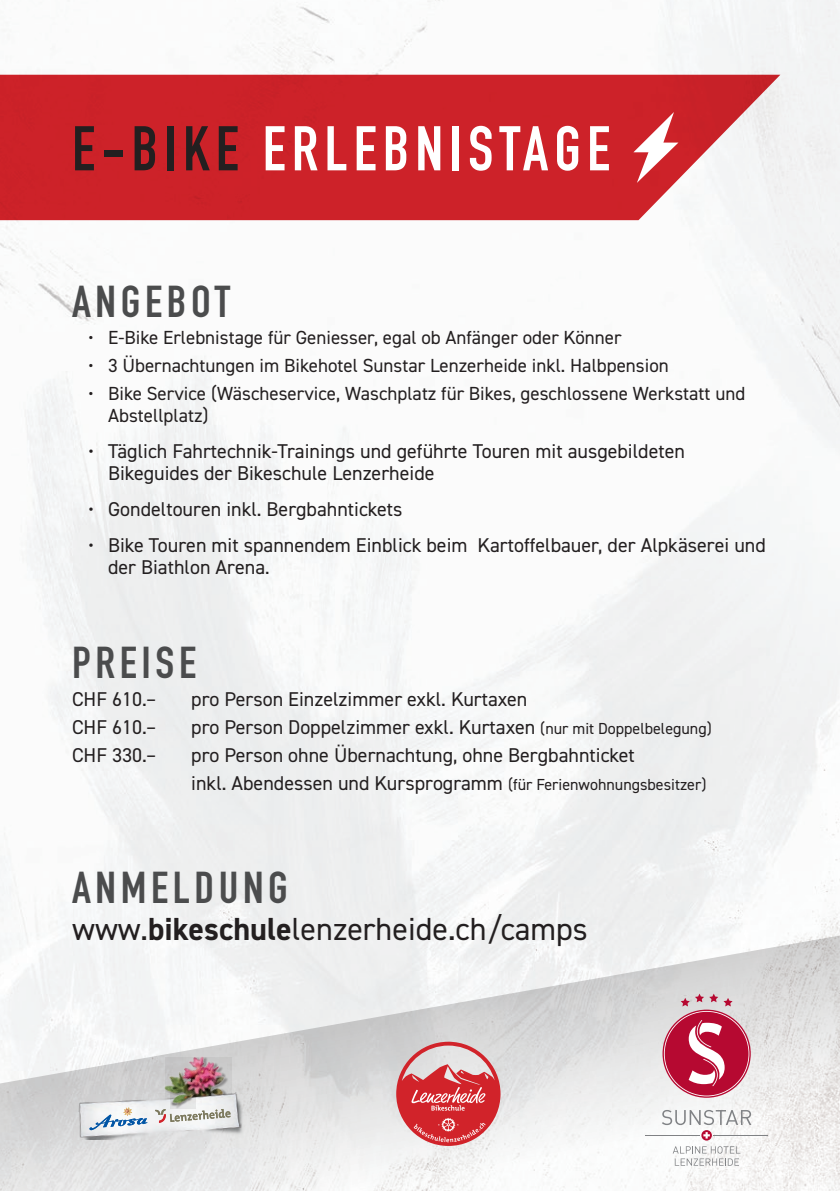
<style>
.page{position:relative;width:840px;height:1191px;background:#fff}
.page>*{position:absolute;margin:0;border:0;box-sizing:border-box;transform-origin:0 0}
.t1{font:700 62px "DIN Condensed";letter-spacing:.1em;color:#fff}
.t2{font:700 44px "DIN Condensed";letter-spacing:.1em;color:#4b4c4d;scale:1.05 1}
.t3{font:32px "DIN2014";color:#231f20}
.t4{font:20px/22px "DIN2014";color:#231f20}
.t5{font:19px/22px "DIN2014";color:#231f20}
.s1{color:#231f20}
.s2{font-size:19px}
.s3{font-size:16px}
.s4{font-weight:700}
</style>
<div class="page">
<svg style="left:0;top:923px;width:839px;height:268px;fill:#eeefef"></svg>
<svg style="left:0;top:75px;width:780px;height:145px;background:#d0353b"></svg>
<img style="left:72px;top:1108px;width:4px;height:31px">
<img style="left:76px;top:1080px;width:61px;height:59px">
<img style="left:137px;top:1054px;width:124px;height:85px">
<svg style="left:88px;top:1107px;width:59px;height:24px"></svg>
<svg style="left:155px;top:1109px;width:75px;height:13px"></svg>
<svg style="left:396px;top:1041px;width:104px;height:105px;background:#da7a7e"></svg>
<svg style="left:633px;top:112px;width:45px;height:71px"></svg>
<svg style="left:661px;top:1110px;width:90px;height:15px"></svg>
<svg style="left:663px;top:993px;width:86px;height:103px;background:#cc6c82"></svg>
<svg style="left:701px;top:1130px;width:10px;height:10px"></svg>
<svg style="left:703px;top:1132px;width:6px;height:6px"></svg>
<hr style="left:645px;top:1135px;width:54px;height:1px;background:#808285">
<hr style="left:713px;top:1135px;width:54px;height:1px;background:#808285">
<svg style="left:672px;top:1146px;width:68px;height:19px"></svg>
<h1 class="t1" style="left:72px;top:107px;width:539px"><span class="s1">E-BIKE</span> ERLEBNISTAGE</h1>
<h2 class="t2" style="left:72px;top:272px;width:152px">ANGEBOT</h2>
<p class="t5" style="left:88px;top:326px;width:534px">• E-Bike Erlebnistage für Geniesser, egal ob Anfänger oder Könner</p>
<p class="t5" style="left:88px;top:354px;width:582px">• 3 Übernachtungen im Bikehotel Sunstar Lenzerheide inkl. Halbpension</p>
<p class="t5" style="left:108px;top:382px;width:638px;text-indent:-20px">• Bike Service (Wäscheservice, Waschplatz für Bikes, geschlossene Werkstatt und<br>Abstellplatz)</p>
<p class="t4" style="left:108px;top:440px;width:578px;text-indent:-20px">• Täglich Fahrtechnik-Trainings und geführte Touren mit ausgebildeten<br>Bikeguides der Bikeschule Lenzerheide</p>
<p class="t4" style="left:88px;top:498px;width:316px">• Gondeltouren inkl. Bergbahntickets</p>
<p class="t4" style="left:108px;top:534px;width:659px;text-indent:-20px">• Bike Touren mit spannendem Einblick beim Kartoffelbauer, der Alpkäserei und der Biathlon Arena<span class="s2">.</span></p>
<h2 class="t2" style="left:72px;top:633px;width:120px">PREISE</h2>
<p class="t4" style="left:72px;top:688px;width:86px">CHF 610.–</p>
<p class="t4" style="left:191px;top:688px;width:337px">pro Person Einzelzimmer exkl. Kurtaxen</p>
<p class="t4" style="left:72px;top:716px;width:86px">CHF 610.–</p>
<p class="t4" style="left:191px;top:716px;width:521px">pro Person Doppelzimmer exkl. Kurtaxen <span class="s3">(nur mit Doppelbelegung)</span></p>
<p class="t4" style="left:72px;top:744px;width:86px">CHF 330.–</p>
<p class="t4" style="left:191px;top:741px;width:516px;line-height:28px">pro Person ohne Übernachtung, ohne Bergbahnticket<br>inkl. Abendessen und Kursprogramm <span class="s3">(für Ferienwohnungsbesitzer)</span></p>
<h2 class="t2" style="left:72px;top:858px;width:207px">ANMELDUNG</h2>
<h3 class="t3" style="left:72px;top:909px;width:517px">www.<span class="s4">bikeschule</span>lenzerheide.ch/camps</h3>
</div>
